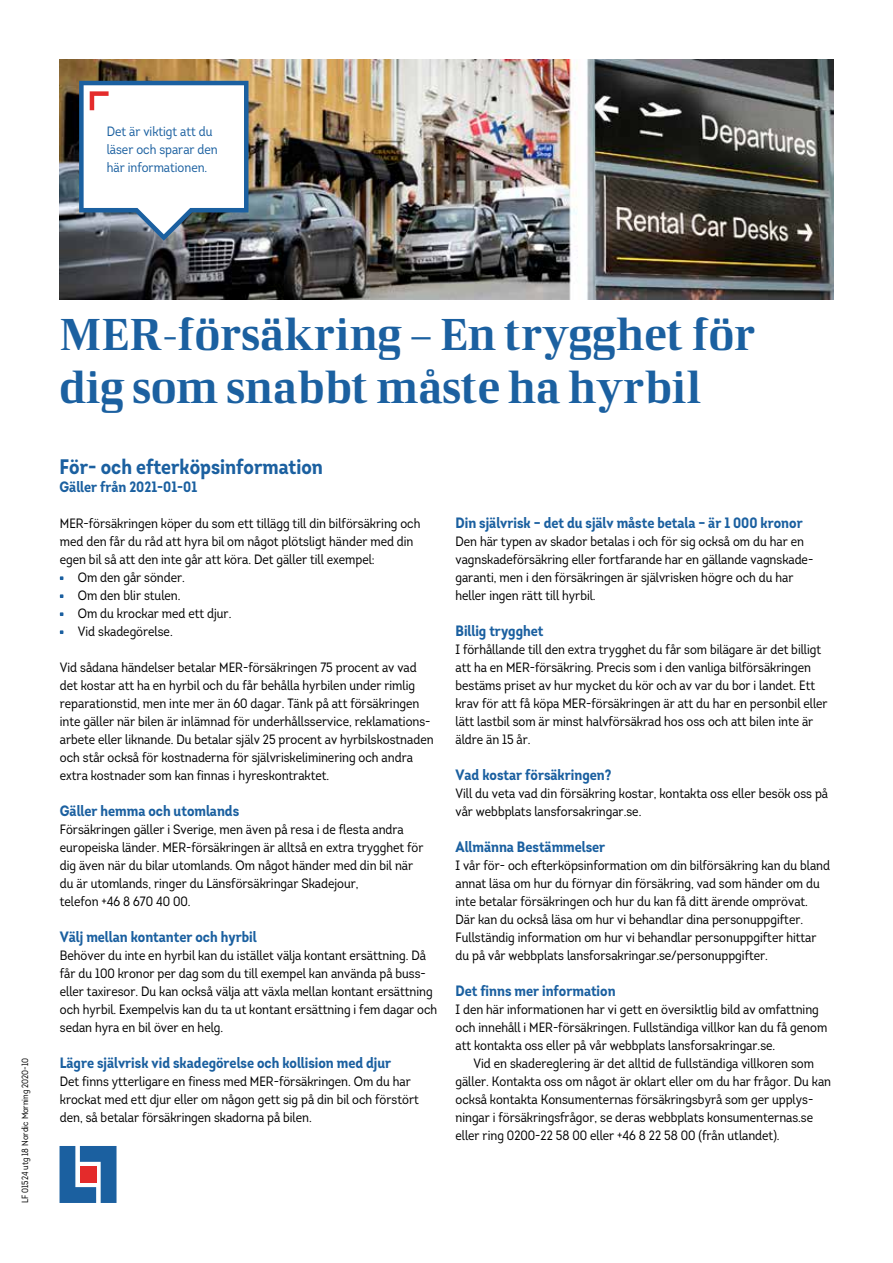
<style>
.page{position:relative;width:893px;height:1263px;background:#fff}
.page>*{position:absolute;margin:0;border:0;box-sizing:border-box;transform-origin:0 0}
.t1{font:45px/52.5px "LF Rubrik 2";color:#1b60a0}
.t2{font:700 21px "Intro Cond UDP";color:#1b60a0}
.t3{font:700 15px "Intro Cond UDP";color:#1b60a0}
.t4{font:13.5px/18px "Intro Cond UDP";color:#000}
.t5{font:13.5px/18px "Intro Cond UDP";color:#1b60a0}
.t6{font:9px "Intro Cond UDP";color:#000}
</style>
<div class="page">
<img style="left:60px;top:60px;width:774px;height:240px">
<svg style="left:60px;top:576px;width:3px;height:4px"></svg>
<svg style="left:60px;top:594px;width:3px;height:4px"></svg>
<svg style="left:60px;top:612px;width:3px;height:4px"></svg>
<svg style="left:60px;top:630px;width:3px;height:4px"></svg>
<svg style="left:79px;top:81px;width:169px;height:160px"></svg>
<svg style="left:60px;top:1146px;width:57px;height:57px;background:#447baf"></svg>
<div style="left:80px;top:1166px;width:16px;height:16px;background:#e42b2b"></div>
<p class="t5" style="left:107px;top:122px;width:113px">Det är viktigt att du läser och sparar den här informationen.</p>
<p class="t6" style="left:19px;top:1203px;width:147px;rotate:-90deg">LF 01524 utg 18 Nordic Morning 2020-10</p>
<h1 class="t1" style="left:60px;top:307px;width:698px">MER-försäkring – En trygghet för dig som snabbt måste ha hyrbil</h1>
<h2 class="t2" style="left:60px;top:453px;width:265px">För- och efterköpsinformation</h2>
<p class="t3" style="left:60px;top:477px;width:139px">Gäller från 2021-01-01</p>
<p class="t4" style="left:60px;top:514px;width:362px">MER-försäkringen köper du som ett tillägg till din bilförsäkring och</p>
<p class="t4" style="left:60px;top:532px;width:355px">med den får du råd att hyra bil om något plötsligt händer med din</p>
<p class="t4" style="left:60px;top:550px;width:316px">egen bil så att den inte går att köra. Det gäller till exempel:</p>
<p class="t4" style="left:78px;top:568px;width:109px">Om den går sönder.</p>
<p class="t4" style="left:78px;top:586px;width:104px">Om den blir stulen.</p>
<p class="t4" style="left:78px;top:604px;width:155px">Om du krockar med ett djur.</p>
<p class="t4" style="left:78px;top:622px;width:96px">Vid skadegörelse.</p>
<p class="t4" style="left:60px;top:658px;width:375px">Vid sådana händelser betalar MER-försäkringen 75 procent av vad det kostar att ha en hyrbil och du får behålla hyrbilen under rimlig reparationstid, men inte mer än 60 dagar. Tänk på att försäkringen inte gäller när bilen är inlämnad för underhållsservice, reklamations&shy;arbete eller liknande. Du betalar själv 25 procent av hyrbilskostnaden och står också för kostnaderna för självriskeliminering och andra extra kostnader som kan finnas i hyreskontraktet.</p>
<p class="t3" style="left:60px;top:801px;width:181px">Gäller hemma och utomlands</p>
<p class="t4" style="left:60px;top:820px;width:365px">Försäkringen gäller i Sverige, men även på resa i de flesta andra europeiska länder. MER-försäkringen är alltså en extra trygghet för dig även när du bilar utomlands. Om något händer med din bil när du är utomlands, ringer du Länsförsäkringar Skadejour,<br>telefon +46 8 670 40 00.</p>
<p class="t3" style="left:60px;top:927px;width:198px">Välj mellan kontanter och hyrbil</p>
<p class="t4" style="left:60px;top:946px;width:379px">Behöver du inte en hyrbil kan du istället välja kontant ersättning. Då får du 100 kronor per dag som du till exempel kan använda på buss&shy;eller taxiresor. Du kan också välja att växla mellan kontant ersättning och hyrbil. Exempelvis kan du ta ut kontant ersättning i fem dagar och sedan hyra en bil över en helg.</p>
<p class="t3" style="left:60px;top:1053px;width:333px">Lägre självrisk vid skadegörelse och kollision med djur</p>
<p class="t4" style="left:60px;top:1072px;width:360px">Det finns ytterligare en finess med MER-försäkringen. Om du har krockat med ett djur eller om någon gett sig på din bil och förstört den, så betalar försäkringen skadorna på bilen.</p>
<p class="t3" style="left:455px;top:513px;width:349px">Din självrisk – det du själv måste betala – är 1 000 kronor</p>
<p class="t4" style="left:455px;top:532px;width:359px">Den här typen av skador betalas i och för sig också om du har en vagnskadeförsäkring eller fortfarande har en gällande vagnskade&shy;garanti, men i den försäkringen är självrisken högre och du har heller ingen rätt till hyrbil.</p>
<p class="t3" style="left:455px;top:621px;width:89px">Billig trygghet</p>
<p class="t4" style="left:455px;top:640px;width:374px">I förhållande till den extra trygghet du får som bilägare är det billigt att ha en MER-försäkring. Precis som i den vanliga bilförsäkringen bestäms priset av hur mycket du kör och av var du bor i landet. Ett krav för att få köpa MER-försäkringen är att du har en personbil eller lätt lastbil som är minst halvförsäkrad hos oss och att bilen inte är äldre än 15 år.</p>
<p class="t3" style="left:455px;top:765px;width:157px">Vad kostar försäkringen?</p>
<p class="t4" style="left:455px;top:784px;width:374px">Vill du veta vad din försäkring kostar, kontakta oss eller besök oss på vår webbplats lansforsakringar.se.</p>
<p class="t3" style="left:455px;top:837px;width:151px">Allmänna Bestämmelser</p>
<p class="t4" style="left:455px;top:856px;width:376px">I vår för- och efterköpsinformation om din bilförsäkring kan du bland annat läsa om hur du förnyar din försäkring, vad som händer om du inte betalar försäkringen och hur du kan få ditt ärende omprövat.<br>Där kan du också läsa om hur vi behandlar dina personuppgifter.<br>Fullständig information om hur vi behandlar personuppgifter hittar du på vår webbplats lansforsakringar.se/personuppgifter.</p>
<p class="t3" style="left:455px;top:981px;width:162px">Det finns mer information</p>
<p class="t4" style="left:455px;top:1000px;width:373px">I den här informationen har vi gett en översiktlig bild av omfattning och innehåll i MER-försäkringen. Fullständiga villkor kan du få genom att kontakta oss eller på vår webbplats lansforsakringar.se.</p>
<p class="t4" style="left:455px;top:1054px;width:377px;text-indent:18px">Vid en skadereglering är det alltid de fullständiga villkoren som gäller. Kontakta oss om något är oklart eller om du har frågor. Du kan också kontakta Konsumenternas försäkringsbyrå som ger upplys&shy;ningar i försäkringsfrågor, se deras webbplats konsumenternas.se eller ring 0200-22 58 00 eller +46 8 22 58 00 (från utlandet).</p>
</div>
